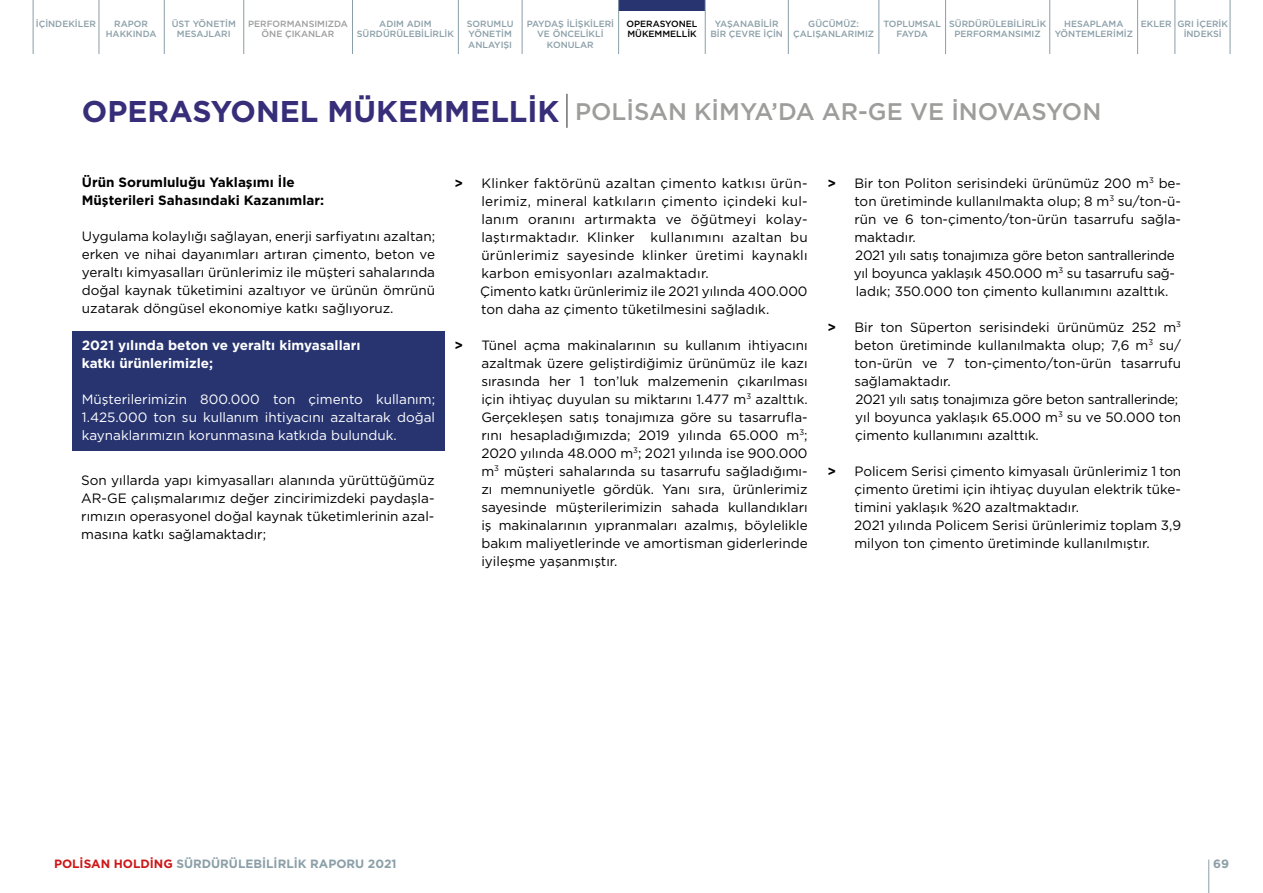
<style>
.page{position:relative;width:1263px;height:893px;background:#fff}
.page>*{position:absolute;margin:0;border:0;box-sizing:border-box;transform-origin:0 0}
.t1{font:700 30px "Gotham";color:#372e7a}
.t2{font:500 24px "Gotham";color:#9d9d9c}
.t3{font:13.5px/18px "Gotham";color:#000;text-align:justify}
.t4{font:13.5px/18px "Gotham";letter-spacing:.02em;color:#000}
.t5{font:13.5px/18px "Gotham";color:#fff;text-align:justify}
.t6{font:700 13.5px/18px "Gotham";color:#000}
.t7{font:700 13.5px/18px "Gotham";color:#fff}
.t8{font:700 12px "Gotham";color:#8b9fa8}
.t9{font:500 9px/10.5px "Gotham";color:#8b9fa8;text-align:center}
.t10{font:500 9px/10.5px "Gotham";color:#9d9d9c;text-align:center}
.t11{font:500 9px/10.5px "Gotham";color:#000}
.s1{font-weight:700}
.s2{color:#cd1719}
</style>
<div class="page">
<hr style="left:1208px;top:860px;width:1px;height:33px;background:#8a9ea8">
<div style="left:72px;top:331px;width:372px;height:120px;background:#273470"></div>
<hr style="left:566px;top:94px;width:2px;height:34px;background:#706f6f">
<div style="left:619px;top:0;width:86px;height:11px;background:#273470"></div>
<hr style="left:33px;top:0;width:1px;height:54px;background:#8a9ea8">
<hr style="left:99px;top:0;width:1px;height:54px;background:#8a9ea8">
<hr style="left:164px;top:0;width:1px;height:54px;background:#8a9ea8">
<hr style="left:243px;top:0;width:1px;height:54px;background:#8a9ea8">
<hr style="left:352px;top:0;width:1px;height:54px;background:#8a9ea8">
<hr style="left:458px;top:0;width:1px;height:54px;background:#8a9ea8">
<hr style="left:522px;top:0;width:1px;height:54px;background:#8a9ea8">
<hr style="left:618px;top:0;width:1px;height:54px;background:#8a9ea8">
<hr style="left:705px;top:0;width:1px;height:54px;background:#8a9ea8">
<hr style="left:788px;top:0;width:1px;height:54px;background:#8a9ea8">
<hr style="left:878px;top:0;width:1px;height:54px;background:#8a9ea8">
<hr style="left:945px;top:0;width:1px;height:54px;background:#8a9ea8">
<hr style="left:1049px;top:0;width:1px;height:54px;background:#8a9ea8">
<hr style="left:1137px;top:0;width:1px;height:54px;background:#8a9ea8">
<hr style="left:1174px;top:0;width:1px;height:54px;background:#8a9ea8">
<hr style="left:1230px;top:0;width:1px;height:54px;background:#8a9ea8">
<p class="t9" style="left:172px;top:18px;width:66px">ÜST YÖNETİM<br>MESAJLARI</p>
<p class="t9" style="left:36px;top:18px;width:62px">İÇİNDEKİLER</p>
<p class="t9" style="left:106px;top:18px;width:52px">RAPOR<br>HAKKINDA</p>
<p class="t9" style="left:467px;top:18px;width:48px;text-align:left">SORUMLU<br>YÖNETİM<br>ANLAYIŞI</p>
<p class="t9" style="left:527px;top:18px;width:89px">PAYDAŞ İLİŞKİLERİ<br>VE ÖNCELİKLİ<br>KONULAR</p>
<p class="t11" style="left:627px;top:18px;width:72px">OPERASYONEL<br>MÜKEMMELLİK</p>
<p class="t9" style="left:710px;top:18px;width:74px">YAŞANABİLİR<br>BİR ÇEVRE İÇİN</p>
<p class="t9" style="left:883px;top:18px;width:59px">TOPLUMSAL<br>FAYDA</p>
<p class="t9" style="left:949px;top:18px;width:99px">SÜRDÜRÜLEBİLİRLİK<br>PERFORMANSIMIZ</p>
<p class="t9" style="left:1055px;top:18px;width:80px">HESAPLAMA<br>YÖNTEMLERİMİZ</p>
<p class="t9" style="left:1184px;top:18px;width:46px;text-align:left;text-indent:-43px">EKLER GRI İÇERİK<br>İNDEKSİ</p>
<p class="t9" style="left:793px;top:18px;width:83px">GÜCÜMÜZ:<br>ÇALIŞANLARIMIZ</p>
<p class="t10" style="left:248px;top:18px;width:101px">PERFORMANSIMIZDA<br>ÖNE ÇIKANLAR</p>
<p class="t9" style="left:357px;top:18px;width:99px">ADIM ADIM<br>SÜRDÜRÜLEBİLİRLİK</p>
<h1 class="t1" style="left:82px;top:94px;width:479px">OPERASYONEL MÜKEMMELLİK</h1>
<h2 class="t2" style="left:575px;top:95px;width:528px">POLİSAN KİMYA’DA AR-GE VE İNOVASYON</h2>
<p class="t6" style="left:82px;top:173px;width:244px">Ürün Sorumluluğu Yaklaşımı İle<br>Müşterileri Sahasındaki Kazanımlar:</p>
<p class="t3" style="left:82px;top:227px;width:355px">Uygulama kolaylığı sağlayan, enerji sarfiyatını azaltan; erken ve nihai dayanımları artıran çimento, beton ve yeraltı kimyasalları ürünlerimiz ile müşteri sahalarında doğal kaynak tüketimini azaltıyor ve ürünün ömrünü uzatarak döngüsel ekonomiye katkı sağlıyoruz.</p>
<p class="t7" style="left:82px;top:336px;width:280px">2021 yılında beton ve yeraltı kimyasalları katkı ürünlerimizle;</p>
<p class="t5" style="left:82px;top:390px;width:355px">Müşterilerimizin 800.000 ton çimento kullanım; 1.425.000 ton su kullanım ihtiyacını azaltarak doğal kaynaklarımızın korunmasına katkıda bulunduk.</p>
<p class="t3" style="left:81px;top:471px;width:355px">Son yıllarda yapı kimyasalları alanında yürüttüğümüz AR-GE çalışmalarımız değer zincirimizdeki paydaşla&shy;rımızın operasyonel doğal kaynak tüketimlerinin azal&shy;masına katkı sağlamaktadır;</p>
<p class="t4" style="left:480px;top:174px;width:329px;text-indent:-26px"><span class="s1">&gt;</span> Klinker faktörünü azaltan çimento katkısı ürün&shy;lerimiz, mineral katkıların çimento içindeki kul&shy;lanım oranını artırmakta ve öğütmeyi kolay&shy;laştırmaktadır. Klinker kullanımını azaltan bu ürünlerimiz sayesinde klinker üretimi kaynaklı karbon emisyonları azalmaktadır.<br>Çimento katkı ürünlerimiz ile 2021 yılında 400.000 ton daha az çimento tüketilmesini sağladık.</p>
<p class="t3" style="left:481px;top:336px;width:328px;text-indent:-27px"><span class="s1">&gt;</span> Tünel açma makinalarının su kullanım ihtiyacını azaltmak üzere geliştirdiğimiz ürünümüz ile kazı sırasında her 1 ton’luk malzemenin çıkarılması için ihtiyaç duyulan su miktarını 1.477 m<sup>3</sup> azalttık.<br>Gerçekleşen satış tonajımıza göre su tasarrufla&shy;rını hesapladığımızda; 2019 yılında 65.000 m<sup>3</sup>; 2020 yılında 48.000 m<sup>3</sup>; 2021 yılında ise 900.000 m<sup>3</sup> müşteri sahalarında su tasarrufu sağladığımı&shy;zı memnuniyetle gördük. Yanı sıra, ürünlerimiz sayesinde müşterilerimizin sahada kullandıkları iş makinalarının yıpranmaları azalmış, böylelikle bakım maliyetlerinde ve amortisman giderlerinde iyileşme yaşanmıştır.</p>
<p class="t3" style="left:854px;top:174px;width:329px;text-align:left;text-indent:-26px"><span class="s1">&gt;</span> Bir ton Politon serisindeki ürünümüz 200 m<sup>3</sup> be&shy;ton üretiminde kullanılmakta olup; 8 m<sup>3</sup> su/ton-ü&shy;rün ve 6 ton-çimento/ton-ürün tasarrufu sağla&shy;maktadır.<br>2021 yılı satış tonajımıza göre beton santrallerinde yıl boyunca yaklaşık 450.000 m<sup>3</sup> su tasarrufu sağ&shy;ladık; 350.000 ton çimento kullanımını azalttık.</p>
<p class="t3" style="left:854px;top:318px;width:328px;text-align:left;text-indent:-27px"><span class="s1">&gt;</span> Bir ton Süperton serisindeki ürünümüz 252 m<sup>3 </sup>beton üretiminde kullanılmakta olup; 7,6 m<sup>3</sup> su/ ton-ürün ve 7 ton-çimento/ton-ürün tasarrufu sağlamaktadır.<br>2021 yılı satış tonajımıza göre beton santrallerinde; yıl boyunca yaklaşık 65.000 m<sup>3</sup> su ve 50.000 ton çimento kullanımını azalttık.</p>
<p class="t3" style="left:854px;top:462px;width:329px;text-align:left;text-indent:-27px"><span class="s1">&gt;</span> Policem Serisi çimento kimyasalı ürünlerimiz 1 ton çimento üretimi için ihtiyaç duyulan elektrik tüke&shy;timini yaklaşık %20 azaltmaktadır.<br>2021 yılında Policem Serisi ürünlerimiz toplam 3,9 milyon ton çimento üretiminde kullanılmıştır.</p>
<p class="t8" style="left:54px;top:856px;width:344px"><span class="s2">POLİSAN HOLDİNG</span> SÜRDÜRÜLEBİLİRLİK RAPORU 2021</p>
<p class="t8" style="left:1213px;top:857px;width:17px">69</p>
</div>
